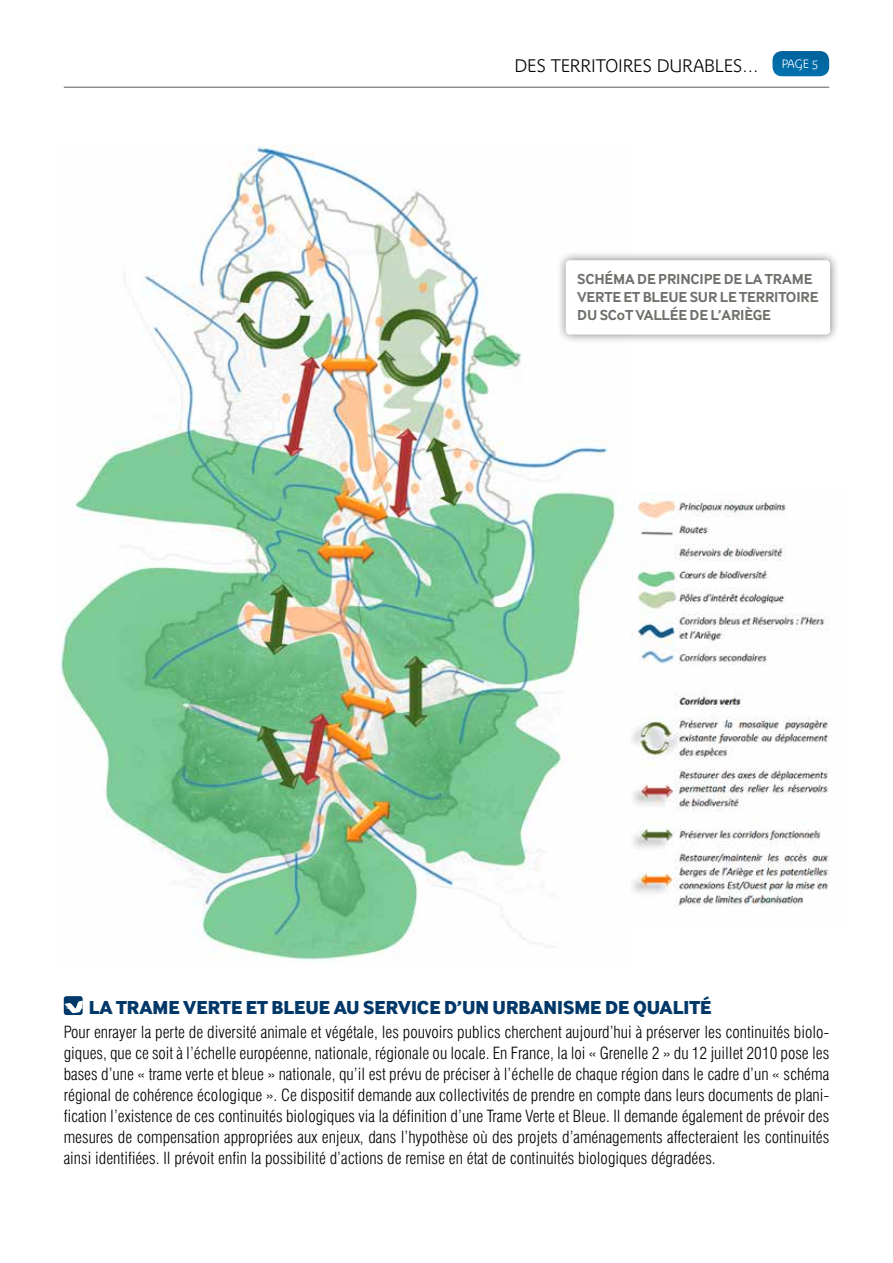
<style>
.page{position:relative;width:893px;height:1263px;background:#fff}
.page>*{position:absolute;margin:0;border:0;box-sizing:border-box;transform-origin:0 0}
.t1{font:19.5px "Inter Face X Bold";color:#003869}
.t2{font:700 18px "Parisine Plus Std Clair";letter-spacing:-.01em;color:#000}
.t3{font:300 condensed 16.5px/21px "Swiss 721 BT";color:#000;text-align:justify}
.t4{font:700 15px/17.9px "Inter Face";letter-spacing:-.01em;color:#6f706b}
</style>
<div class="page">
<svg style="left:772px;top:51px;width:57px;height:25px"></svg>
<hr style="left:64px;top:87px;width:765px;height:1px;background:#6f706b">
<img style="left:632px;top:492px;width:198px;height:415px">
<img style="left:57px;top:145px;width:560px;height:816px">
<div style="left:556px;top:250px;width:284px;height:94px;background:#000;opacity:.5"></div>
<div style="left:566px;top:260px;width:264px;height:75px;background:#fff;border-radius:4px"></div>
<div style="left:64px;top:996px;width:19px;height:19px;background:#003869;border-radius:3px"></div>
<svg style="left:64px;top:1001px;width:19px;height:12px"></svg>
<p class="t2" style="left:515px;top:56px;width:47px">DES TERRIT</p>
<p class="t2" style="left:606px;top:56px;width:214px">OIRES DURABLES… <sup>PAGE</sup> <sup>5</sup></p>
<p class="t4" style="left:577px;top:270px;width:243px">SCHÉMA DE PRINCIPE DE LA TRAME<br>VERTE ET BLEUE SUR LE TERRITOIRE<br>DU SCOT VALLÉE DE L’ARIÈGE</p>
<p class="t1" style="left:89px;top:996px;width:624px">LA TRAME VERTE ET BLEUE AU SERVICE D’UN URBANISME DE QUALITÉ</p>
<p class="t3" style="left:64px;top:1022px;width:767px">Pour enrayer la perte de diversité animale et végétale, les pouvoirs publics cherchent aujourd’hui à préserver les continuités biolo&shy;giques, que ce soit à l’échelle européenne, nationale, régionale ou locale. En France, la loi « Grenelle 2 » du 12 juillet 2010 pose les bases d’une « trame verte et bleue » nationale, qu’il est prévu de préciser à l’échelle de chaque région dans le cadre d’un « schéma régional de cohérence écologique ». Ce dispositif demande aux collectivités de prendre en compte dans leurs documents de plani&shy;fication l’existence de ces continuités biologiques via la définition d’une Trame Verte et Bleue. Il demande également de prévoir des mesures de compensation appropriées aux enjeux, dans l’hypothèse où des projets d’aménagements affecteraient les continuités ainsi identifiées. Il prévoit enfin la possibilité d’actions de remise en état de continuités biologiques dégradées.</p>
</div>
